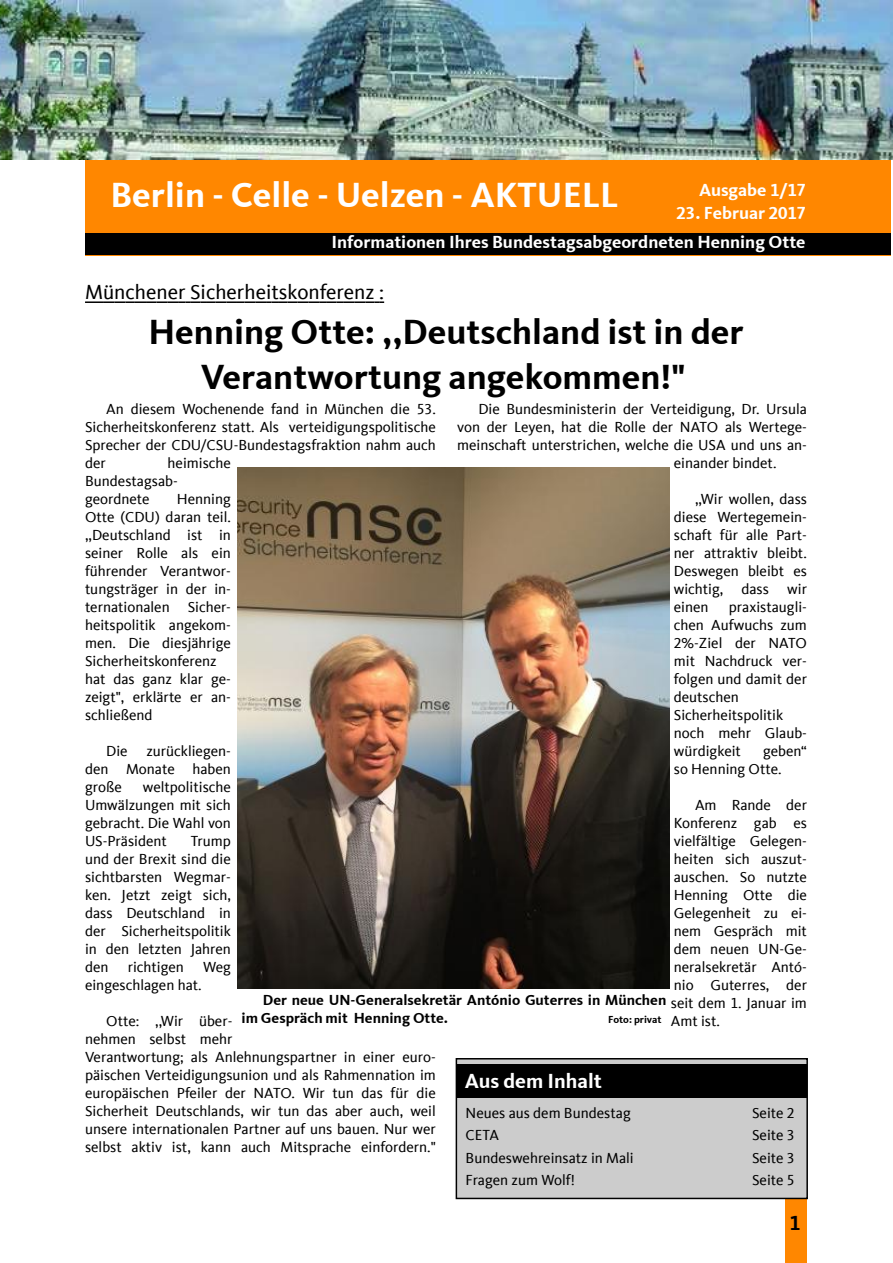
<style>
.page{position:relative;width:893px;height:1263px;background:#fff}
.page>*{position:absolute;margin:0;border:0;box-sizing:border-box;transform-origin:0 0}
.t1{font:700 36px/45px "CDU Kievit Tab";color:#000;text-align:center}
.t2{font:700 36px "CDU Kievit Tab";color:#fff}
.t3{font:21px "CDU Kievit Tab";color:#000}
.t4{font:700 21px "CDU Kievit Tab";color:#fff}
.t5{font:700 21px "CDU Kievit Tab";color:#000}
.t6{font:700 18px "CDU Kievit Tab";color:#fff}
.t7{font:15px/18px "CDU Kievit Tab";color:#000;text-align:justify}
.t8{font:700 15px/18px "CDU Kievit Tab";color:#000}
.t9{font:700 10.5px "CDU Kievit Tab";color:#000}
</style>
<div class="page">
<div style="left:85px;top:160px;width:806px;height:95px;background:#ff8700"></div>
<div style="left:85px;top:233px;width:806px;height:22px;background:#000"></div>
<div style="left:785px;top:1199px;width:21px;height:64px;background:#ff8700"></div>
<img style="left:0;top:0;width:893px;height:159px">
<svg style="left:85px;top:301px;width:299px;height:2px"></svg>
<div style="left:456px;top:1059px;width:351px;height:139px;background:#ccc"></div>
<div style="left:456px;top:1058px;width:352px;height:141px;border:2px solid #000"></div>
<div style="left:456px;top:1065px;width:351px;height:33px;background:#000"></div>
<img style="left:237px;top:468px;width:432px;height:520px">
<h1 class="t2" style="left:111px;top:182px;width:510px">Berlin - Celle - Uelzen - AKTUELL</h1>
<p class="t6" style="left:331px;top:236px;width:476px">Informationen Ihres Bundestagsabgeordneten Henning Otte</p>
<p class="t6" style="left:699px;top:183px;width:109px">Ausgabe 1/17</p>
<p class="t6" style="left:677px;top:206px;width:131px">23. Februar 2017</p>
<h2 class="t3" style="left:85px;top:281px;width:301px">Münchener Sicherheitskonferenz :</h2>
<h1 class="t1" style="left:148px;top:313px;width:597px">Henning Otte: ,,Deutschland ist in der<br>Verantwortung angekommen!"</h1>
<p class="t7" style="left:85px;top:400px;width:352px;text-indent:21px">An diesem Wochenende fand in München die 53.<br>Sicherheitskonferenz statt. Als verteidigungspolitische Sprecher der CDU/CSU-Bundestagsfraktion nahm auch der</p>
<p class="t7" style="left:478px;top:400px;width:330px">Die Bundesministerin der Verteidigung, Dr. Ursula</p>
<p class="t7" style="left:457px;top:418px;width:351px">von der Leyen, hat die Rolle der NATO als Wertege-</p>
<p class="t7" style="left:457px;top:436px;width:351px">meinschaft unterstrichen, welche die USA und uns an-</p>
<p class="t7" style="left:674px;top:454px;width:104px">einander bindet.</p>
<p class="t7" style="left:674px;top:490px;width:135px;text-indent:21px">,,Wir wollen, dass diese Wertegemein&shy;schaft für alle Part&shy;ner attraktiv bleibt.<br>Deswegen bleibt es wichtig, dass wir einen</p>
<p class="t7" style="left:85px;top:454px;width:147px;text-align:left;text-indent:83px">heimische<br>Bundestagsab&shy;geordnete</p>
<p class="t7" style="left:85px;top:490px;width:147px;text-align:left;text-indent:92px">Henning<br>Otte (CDU) daran teil. ,,Deutschland ist in seiner Rolle als ein führender Verantwor&shy;tungsträger in der in&shy;ternationalen Sicher&shy;heitspolitik angekom&shy;men. Die diesjährige<br>Sicherheitskonferenz hat das ganz klar ge&shy;zeigt", erklärte er an&shy;schließend</p>
<p class="t7" style="left:85px;top:742px;width:147px;text-indent:21px">Die zurückliegen&shy;den Monate haben große</p>
<p class="t7" style="left:674px;top:598px;width:135px;text-align:left;text-indent:55px">praxistaugli&shy;chen Aufwuchs zum<br>2%-Ziel der NATO mit Nachdruck ver&shy;folgen und damit der deutschen<br>Sicherheitspolitik noch mehr Glaub&shy;würdigkeit</p>
<p class="t7" style="left:674px;top:742px;width:135px;text-indent:89px">geben“ so Henning Otte.</p>
<p class="t7" style="left:671px;top:796px;width:138px;text-indent:24px">Am Rande der Konferenz gab es vielfältige Gelegen&shy;heiten sich auszut&shy;auschen. So nutzte Henning Otte die Gelegenheit zu ei&shy;nem Gespräch mit dem neuen UN-Ge&shy;neralsekretär Antó&shy;nio Guterres, der seit dem 1. Januar im Amt ist.</p>
<p class="t7" style="left:85px;top:778px;width:147px;text-indent:58px">weltpolitische Umwälzungen mit sich gebracht. Die Wahl von US-Präsident</p>
<p class="t7" style="left:85px;top:832px;width:147px;text-indent:106px">Trump und der Brexit sind die sichtbarsten Wegmar&shy;ken. Jetzt zeigt sich, dass Deutschland in der Sicherheitspolitik in den letzten Jahren den</p>
<p class="t7" style="left:128px;top:958px;width:58px">richtigen</p>
<p class="t7" style="left:203px;top:958px;width:29px">Weg</p>
<p class="t7" style="left:85px;top:976px;width:118px">eingeschlagen hat.</p>
<p class="t7" style="left:85px;top:1012px;width:352px;text-align:left;text-indent:21px">Otte: ,,Wir über-<br>nehmen selbst mehr<br>Verantwortung; als Anlehnungspartner in einer euro&shy;päischen Verteidigungsunion und als Rahmennation im europäischen Pfeiler der NATO. Wir tun das für die Sicherheit Deutschlands, wir tun das aber auch, weil unsere internationalen Partner auf uns bauen. Nur wer selbst aktiv ist, kann auch Mitsprache einfordern."</p>
<p class="t8" style="left:242px;top:992px;width:426px;text-indent:21px">Der neue UN-Generalsekretär António Guterres in München im Gespräch mit Henning Otte.</p>
<p class="t9" style="left:608px;top:1015px;width:55px">Foto: privat</p>
<h2 class="t4" style="left:465px;top:1074px;width:139px">Aus dem Inhalt</h2>
<p class="t7" style="left:466px;top:1104px;width:167px">Neues aus dem Bundestag</p>
<p class="t7" style="left:752px;top:1104px;width:44px">Seite 2</p>
<p class="t7" style="left:466px;top:1126px;width:35px">CETA</p>
<p class="t7" style="left:752px;top:1126px;width:44px">Seite 3</p>
<p class="t7" style="left:466px;top:1149px;width:170px">Bundeswehreinsatz in Mali</p>
<p class="t7" style="left:752px;top:1149px;width:44px">Seite 3</p>
<p class="t7" style="left:466px;top:1171px;width:111px">Fragen zum Wolf!</p>
<p class="t7" style="left:752px;top:1171px;width:44px">Seite 5</p>
<h2 class="t5" style="left:789px;top:1215px;width:12px">1</h2>
</div>
